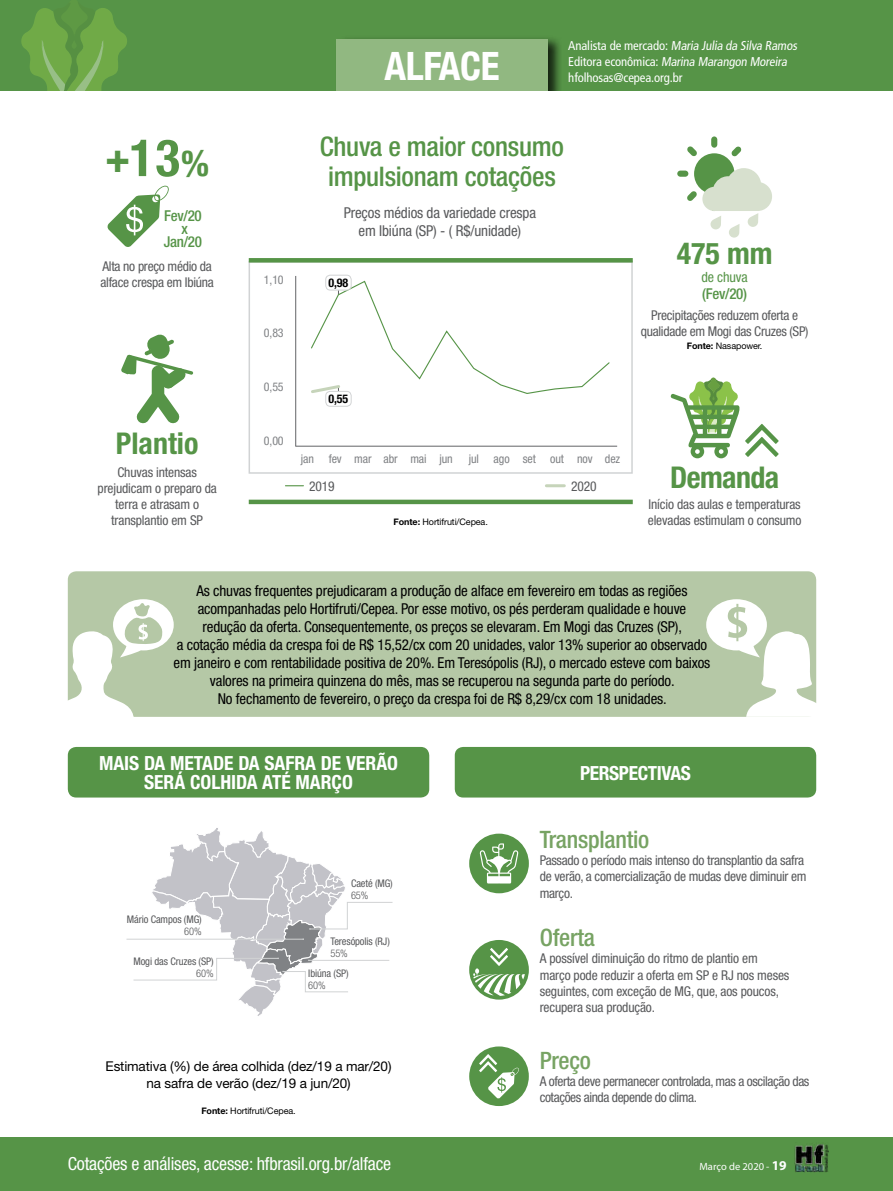
<style>
.page{position:relative;width:893px;height:1191px;background:#fff}
.page>*{position:absolute;margin:0;border:0;box-sizing:border-box;transform-origin:0 0}
.t1{font:700 condensed 51.3px "Helvetica Neue";color:#569447}
.t2{font:700 condensed 39px "Helvetica Neue";letter-spacing:-.01em;color:#fff}
.t3{font:700 condensed 30px "Helvetica Neue";color:#569447}
.t4{font:700 condensed 30px "Helvetica Neue";letter-spacing:-.02em;color:#569447}
.t5{font:500 condensed 27px/30px "Helvetica Neue";letter-spacing:-.01em;color:#569447;text-align:center}
.t6{font:500 condensed 24px "Helvetica Neue";letter-spacing:-.01em;color:#77a363}
.t7{font:700 condensed 19.5px/19.2px "Helvetica Neue";color:#fff;text-align:center}
.t8{font:700 condensed 19.5px "Helvetica Neue";letter-spacing:-.02em;color:#fff}
.t9{font:condensed 18px "Helvetica Neue";letter-spacing:-.01em;color:#fff}
.t10{font:condensed 15px/18px "Helvetica Neue";letter-spacing:-.01em;color:#000;text-align:center}
.t11{font:condensed 15px/18px "Helvetica Neue";letter-spacing:-.01em;color:#58595b;text-align:center}
.t12{font:500 condensed 15px/12.9px "Helvetica Neue";letter-spacing:-.02em;color:#569447;text-align:center}
.t13{font:condensed 14.1px "Helvetica Neue";letter-spacing:-.01em;color:#569447}
.t14{font:condensed 13.5px/16.2px "Helvetica Neue";letter-spacing:-.02em;color:#58595b}
.t15{font:13.5px "Helvetica Neue";letter-spacing:-.01em;color:#000}
.t16{font:condensed 12.75px/16px "Frutiger";letter-spacing:-.01em;color:#fff}
.t17{font:condensed 12px "Helvetica Neue";letter-spacing:-.01em;color:#808285}
.t18{font:700 condensed 12px "Helvetica Neue";color:#000}
.t19{font:condensed 10.5px "Helvetica Neue";letter-spacing:-.01em;color:#58595b}
.t20{font:300 condensed 10.5px "Helvetica Neue";letter-spacing:-.01em;color:#58595b}
.t21{font:10.5px "Myriad";color:#fff}
.t22{font:9px "Helvetica Neue";letter-spacing:-.01em;color:#000}
.s1{font-size:42px}
.s2{font-size:36px}
.s3{font-weight:700}
.s4{font-weight:700;font-size:13.5px}
</style>
<div class="page">
<div style="left:0;top:1137px;width:13px;height:54px;background:#569447"></div>
<svg style="left:285px;top:485px;width:18px;height:1px"></svg>
<div style="left:326px;top:391px;width:25px;height:15px;border:1px solid #d1d3d4;border-radius:4px"></div>
<div style="left:1px;top:1137px;width:892px;height:54px;background:#569447"></div>
<div style="left:0;top:0;width:893px;height:91px;background:#569447"></div>
<div style="left:336px;top:35px;width:227px;height:56px;background:#000;opacity:.75"></div>
<div style="left:336px;top:39px;width:211px;height:52px;background:#91b881"></div>
<svg style="left:21px;top:8px;width:106px;height:83px"></svg>
<div style="left:68px;top:747px;width:361px;height:50px;background:#569447;border-radius:9px"></div>
<div style="left:455px;top:747px;width:361px;height:50px;background:#569447;border-radius:9px"></div>
<div style="left:68px;top:571px;width:748px;height:146px;background:#b5c8a6;border-radius:9px"></div>
<svg style="left:706px;top:599px;width:111px;height:118px"></svg>
<svg style="left:67px;top:599px;width:107px;height:118px"></svg>
<div style="left:469px;top:940px;width:60px;height:59px;background:#569447;border-radius:50%"></div>
<div style="left:469px;top:1046px;width:60px;height:60px;background:#569447;border-radius:50%"></div>
<div style="left:469px;top:833px;width:60px;height:60px;background:#569447;border-radius:50%"></div>
<div style="left:249px;top:261px;width:384px;height:213px;border:2px solid #d1d3d4"></div>
<hr style="left:546px;top:484px;width:18px;height:3px;background:#c6d4ba">
<hr style="left:296px;top:446px;width:321px;height:1px;background:#636466">
<hr style="left:295px;top:276px;width:1px;height:170px;background:#636466">
<hr style="left:249px;top:258px;width:384px;height:4px;background:#569447">
<div style="left:249px;top:499px;width:384px;height:5px;background:#569447"></div>
<hr style="left:126px;top:939px;width:177px;height:1px;background:#d1d3d4">
<svg style="left:133px;top:828px;width:260px;height:188px"></svg>
<div style="left:326px;top:275px;width:25px;height:15px;border:1px solid #d1d3d4;border-radius:4px"></div>
<svg style="left:107px;top:185px;width:62px;height:62px"></svg>
<svg style="left:670px;top:377px;width:109px;height:81px"></svg>
<svg style="left:480px;top:843px;width:38px;height:40px"></svg>
<div style="left:694px;top:153px;width:40px;height:41px;background:#569447;border-radius:50%"></div>
<div style="left:711px;top:136px;width:6px;height:12px;background:#569447;border-radius:3px"></div>
<svg style="left:687px;top:146px;width:10px;height:10px"></svg>
<div style="left:677px;top:171px;width:11px;height:6px;background:#569447;border-radius:3px"></div>
<svg style="left:731px;top:146px;width:10px;height:11px"></svg>
<svg style="left:687px;top:168px;width:85px;height:70px"></svg>
<svg style="left:121px;top:334px;width:72px;height:90px"></svg>
<svg style="left:473px;top:948px;width:52px;height:49px"></svg>
<svg style="left:479px;top:1054px;width:40px;height:44px"></svg>
<svg style="left:311px;top:280px;width:299px;height:115px"></svg>
<img style="left:795px;top:1144px;width:34px;height:28px">
<h1 class="t1" style="left:105px;top:127px;width:106px"><span class="s1">+</span>13<span class="s2">%</span></h1>
<p class="t12" style="left:164px;top:209px;width:40px">Fev/20 x<br>Jan/20</p>
<p class="t14" style="left:101px;top:258px;width:115px">Alta no preço médio da alface crespa em Ibiúna</p>
<h3 class="t3" style="left:116px;top:425px;width:84px">Plantio</h3>
<p class="t14" style="left:98px;top:464px;width:121px;text-align:center">Chuvas intensas prejudicam o preparo da terra e atrasam o transplantio em SP</p>
<h2 class="t2" style="left:384px;top:34px;width:117px">ALFACE</h2>
<p class="t16" style="left:568px;top:38px;width:232px">An a l i sta d e m e rca d o : Maria Julia da Silva Ramos<br>E d i to ra eco n ô m i ca : Marina Marangon Moreira hfolhosas@cepea.org.br</p>
<p class="t17" style="left:264px;top:272px;width:21px">1,10</p>
<p class="t17" style="left:264px;top:326px;width:21px">0,83</p>
<h3 class="t5" style="left:320px;top:131px;width:246px">Chuva e maior consumo impulsionam cotações</h3>
<p class="t11" style="left:344px;top:204px;width:194px">Preços médios da variedade crespa em Ibiúna (SP) - ( R$/unidade)</p>
<p class="t18" style="left:329px;top:275px;width:21px">0,98</p>
<p class="t17" style="left:264px;top:380px;width:21px">0,55</p>
<p class="t17" style="left:264px;top:434px;width:21px">0,00</p>
<p class="t18" style="left:329px;top:391px;width:21px">0,55</p>
<p class="t17" style="left:301px;top:452px;width:153px">jan fev mar abr mai jun</p>
<p class="t17" style="left:469px;top:452px;width:153px">jul ago set out nov dez</p>
<p class="t14" style="left:309px;top:478px;width:27px">2019</p>
<p class="t14" style="left:571px;top:478px;width:27px">2020</p>
<p class="t22" style="left:394px;top:517px;width:96px"><span class="s3">Fonte:</span> Hortifruti/Cepea.</p>
<h3 class="t3" style="left:677px;top:235px;width:97px">475 mm</h3>
<p class="t13" style="left:702px;top:269px;width:48px">de chuva</p>
<p class="t12" style="left:702px;top:287px;width:46px">(Fev/20)</p>
<p class="t14" style="left:641px;top:306px;width:169px;text-align:center">Precipitações reduzem oferta e qualidade em Mogi das Cruzes (SP)</p>
<p class="t22" style="left:687px;top:341px;width:77px"><span class="s3">Fonte:</span> Nasapower.</p>
<h3 class="t4" style="left:670px;top:459px;width:111px">Demanda</h3>
<p class="t14" style="left:648px;top:496px;width:155px">Início das aulas e temperaturas elevadas estimulam o consumo</p>
<p class="t10" style="left:174px;top:581px;width:538px">As chuvas frequentes prejudicaram a produção de alface em fevereiro em todas as regiões acompanhadas pelo Hortifruti/Cepea. Por esse motivo, os pés perderam qualidade e houve<br>redução da oferta. Consequentemente, os preços se elevaram. Em Mogi das Cruzes (SP),<br>a cotação média da crespa foi de R$ 15,52/cx com 20 unidades, valor 13% superior ao observado em janeiro e com rentabilidade positiva de 20%. Em Teresópolis (RJ), o mercado esteve com baixos valores na primeira quinzena do mês, mas se recuperou na segunda parte do período.<br>No fechamento de fevereiro, o preço da crespa foi de R$ 8,29/cx com 18 unidades.</p>
<h3 class="t7" style="left:99px;top:753px;width:301px">MAIS DA METADE DA SAFRA DE VERÃO<br>SERÁ COLHIDA ATÉ MARÇO</h3>
<p class="t19" style="left:127px;top:913px;width:76px">Mário Campos (MG)</p>
<p class="t20" style="left:184px;top:925px;width:19px">60%</p>
<p class="t19" style="left:133px;top:955px;width:82px">Mogi das Cruzes (SP)</p>
<p class="t20" style="left:196px;top:967px;width:19px">60%</p>
<p class="t19" style="left:351px;top:877px;width:43px">Caeté (MG)</p>
<p class="t20" style="left:351px;top:889px;width:19px">65%</p>
<p class="t19" style="left:330px;top:935px;width:61px">Teresópolis (RJ)</p>
<p class="t20" style="left:330px;top:947px;width:19px">55%</p>
<p class="t19" style="left:308px;top:967px;width:42px">Ibiúna (SP)</p>
<p class="t20" style="left:308px;top:979px;width:19px">60%</p>
<h3 class="t8" style="left:580px;top:761px;width:112px">PERSPECTIVAS</h3>
<h3 class="t6" style="left:540px;top:825px;width:111px">Transplantio</h3>
<p class="t14" style="left:540px;top:852px;width:268px">Passado o período mais intenso do transplantio da safra de verão, a comercialização de mudas deve diminuir em março.</p>
<h3 class="t6" style="left:540px;top:923px;width:57px">Oferta</h3>
<p class="t14" style="left:540px;top:950px;width:251px">A possível diminuição do ritmo de plantio em março pode reduzir a oferta em SP e RJ nos meses seguintes, com exceção de MG, que, aos poucos, recupera sua produção.</p>
<p class="t15" style="left:106px;top:1058px;width:287px">Estimativa (%) de área colhida (dez/19 a mar/20)</p>
<h3 class="t6" style="left:540px;top:1046px;width:53px">Preço</h3>
<p class="t15" style="left:146px;top:1074px;width:206px">na safra de verão (dez/19 a jun/20)</p>
<p class="t14" style="left:540px;top:1073px;width:271px">A oferta deve permanecer controlada, mas a oscilação das cotações ainda depende do clima.</p>
<p class="t22" style="left:201px;top:1105px;width:96px"><span class="s3">Fonte:</span> Hortifruti/Cepea.</p>
<h3 class="t9" style="left:68px;top:1153px;width:325px">Cotações e análises, acesse: hfbrasil.org.br/alface</h3>
<p class="t21" style="left:699px;top:1161px;width:89px">Março de 2020 - <span class="s4">19</span></p>
</div>
